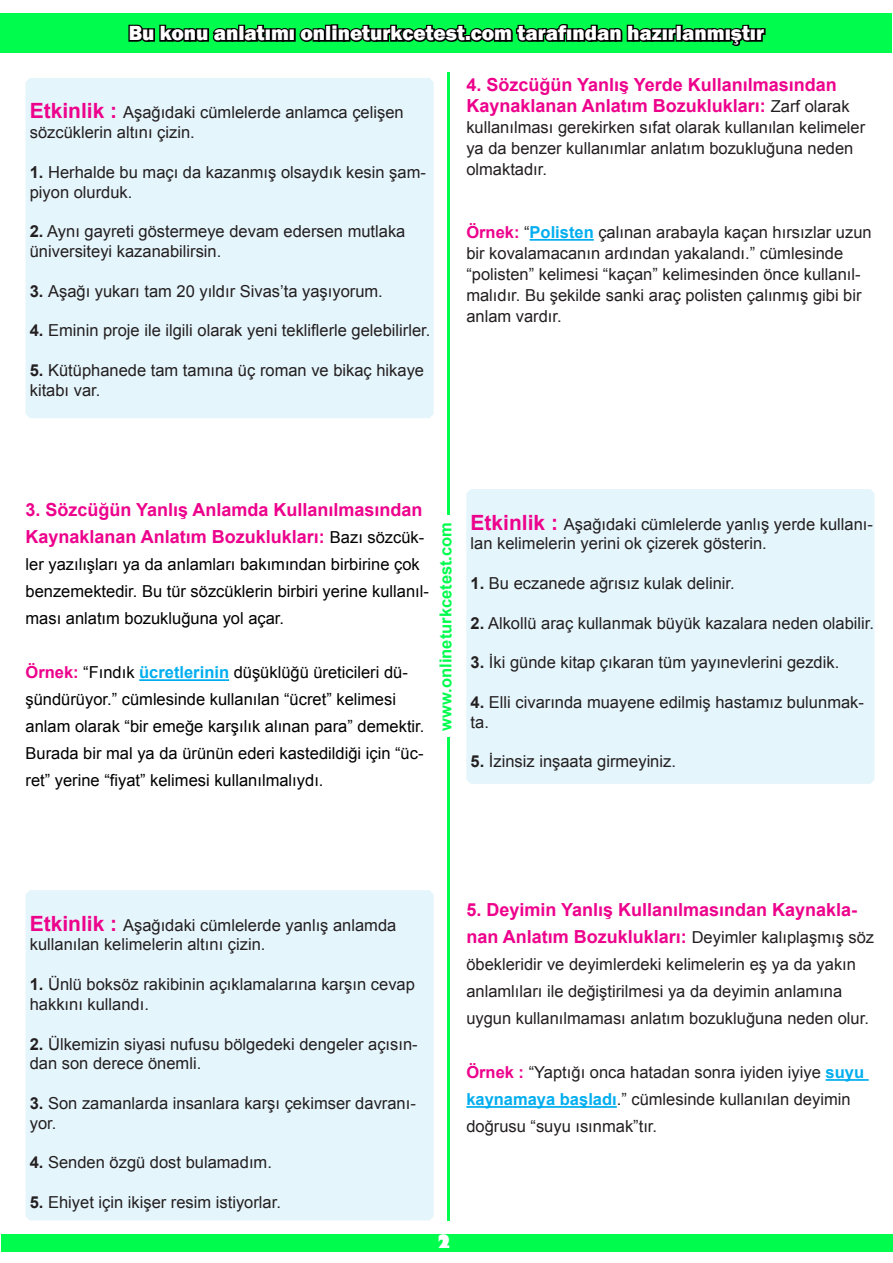
<style>
.page{position:relative;width:893px;height:1263px;background:#fff}
.page>*{position:absolute;margin:0;border:0;box-sizing:border-box;transform-origin:0 0}
.t1{font:800 21px "Franklin Gothic";color:#fff}
.t2{font:700 18px/27px "Arial";color:#ed028c}
.t3{font:800 18px "Gill Sans";color:#fff}
.t4{font:16.5px/19.8px "Arial";color:#231f20}
.t5{font:16.5px/27px "Arial";color:#000}
.t6{font:700 16.5px "Arial";color:#00fc4d}
.s1{font-weight:700;font-size:21px;color:#ed028c}
.s2{font-weight:700}
.s3{font-weight:400;font-size:16.5px;color:#231f20}
.s4{font-weight:700;color:#ed028c}
.s5{font-weight:700;color:#00aeef}
.s6{font-weight:400;font-size:16.5px;color:#000}
</style>
<div class="page">
<div style="left:2px;top:1234px;width:891px;height:18px;background:#00fc4d"></div>
<div style="left:1px;top:14px;width:891px;height:39px;background:#00fc4d"></div>
<svg style="left:128px;top:24px;width:161px;height:18px"></svg>
<div style="left:289px;top:28px;width:7px;height:14px;border:3px solid #000"></div>
<svg style="left:299px;top:26px;width:26px;height:16px"></svg>
<div style="left:325px;top:25px;width:7px;height:17px;border:3px solid #000"></div>
<div style="left:331px;top:24px;width:7px;height:7px;border:3px solid #000"></div>
<div style="left:331px;top:28px;width:7px;height:14px;border:3px solid #000"></div>
<svg style="left:336px;top:24px;width:430px;height:22px"></svg>
<hr style="left:447px;top:72px;width:3px;height:1148px;background:#00fc4d">
<div style="left:434px;top:515px;width:25px;height:221px;background:#fff"></div>
<hr style="left:530px;top:239px;width:64px;height:2px;background:#00aeef">
<hr style="left:826px;top:1079px;width:43px;height:2px;background:#00aeef">
<hr style="left:466px;top:1106px;width:151px;height:2px;background:#00aeef">
<hr style="left:139px;top:679px;width:90px;height:2px;background:#00aeef">
<div style="left:26px;top:78px;width:408px;height:340px;background:#e5f5fc"></div>
<div style="left:466px;top:489px;width:408px;height:295px;background:#e5f5fc"></div>
<div style="left:26px;top:890px;width:408px;height:330px;background:#e5f5fc"></div>
<p class="t1" style="left:129px;top:20px;width:637px">Bu konu anlatımı onlineturkcetest.com tarafından hazırlanmıştır</p>
<p class="t4" style="left:30px;top:103px;width:375px"><span class="s1">Etkinlik :</span> Aşağıdaki cümlelerde anlamca çelişen sözcüklerin altını çizin.</p>
<p class="t4" style="left:30px;top:162px;width:398px"><span class="s2">1.</span> Herhalde bu maçı da kazanmış olsaydık kesin şam&shy;piyon olurduk.</p>
<p class="t4" style="left:30px;top:221px;width:377px"><span class="s2">2.</span> Aynı gayreti göstermeye devam edersen mutlaka üniversiteyi kazanabilirsin.</p>
<p class="t4" style="left:30px;top:281px;width:355px"><span class="s2">3.</span> Aşağı yukarı tam 20 yıldır Sivas’ta yaşıyorum.</p>
<p class="t4" style="left:30px;top:320px;width:402px"><span class="s2">4.</span> Eminin proje ile ilgili olarak yeni tekliflerle gelebilirler.</p>
<p class="t4" style="left:30px;top:360px;width:396px"><span class="s2">5.</span> Kütüphanede tam tamına üç roman ve bikaç hikaye kitabı var.</p>
<p class="t2" style="left:466px;top:74px;width:385px;line-height:21px">4. Sözcüğün Yanlış Yerde Kullanılmasından<br>Kaynaklanan Anlatım Bozuklukları: <span class="s3">Zarf olarak</span></p>
<p class="t4" style="left:466px;top:117px;width:400px;line-height:21px">kullanılması gerekirken sıfat olarak kullanılan kelimeler ya da benzer kullanımlar anlatım bozukluğuna neden olmaktadır.</p>
<p class="t4" style="left:466px;top:222px;width:407px;line-height:21px"><span class="s4">Örnek:</span> “<span class="s5">Polisten</span> çalınan arabayla kaçan hırsızlar uzun bir kovalamacanın ardından yakalandı.” cümlesinde “polisten” kelimesi “kaçan” kelimesinden önce kullanıl&shy;malıdır. Bu şekilde sanki araç polisten çalınmış gibi bir anlam vardır.</p>
<p class="t2" style="left:26px;top:497px;width:400px">3. Sözcüğün Yanlış Anlamda Kullanılmasından<br>Kaynaklanan Anlatım Bozuklukları: <span class="s6">Bazı sözcük-</span></p>
<p class="t5" style="left:26px;top:551px;width:405px">ler yazılışları ya da anlamları bakımından birbirine çok benzemektedir. Bu tür sözcüklerin birbiri yerine kullanıl&shy;ması anlatım bozukluğuna yol açar.</p>
<p class="t5" style="left:26px;top:659px;width:400px"><span class="s4">Örnek:</span> “Fındık <span class="s5">ücretlerinin</span> düşüklüğü üreticileri dü&shy;şündürüyor.” cümlesinde kullanılan “ücret” kelimesi anlam olarak “bir emeğe karşılık alınan para” demektir.<br>Burada bir mal ya da ürünün ederi kastedildiği için “üc&shy;ret” yerine “fiyat” kelimesi kullanılmalıydı.</p>
<p class="t6" style="left:434px;top:730px;width:210px;rotate:-90deg">www.onlineturkcetest.com</p>
<p class="t4" style="left:471px;top:514px;width:404px"><span class="s1">Etkinlik :</span> Aşağıdaki cümlelerde yanlış yerde kullanı&shy;lan kelimelerin yerini ok çizerek gösterin.</p>
<p class="t4" style="left:471px;top:573px;width:266px"><span class="s2">1.</span> Bu eczanede ağrısız kulak delinir.</p>
<p class="t4" style="left:471px;top:613px;width:405px"><span class="s2">2.</span> Alkollü araç kullanmak büyük kazalara neden olabilir.</p>
<p class="t4" style="left:471px;top:652px;width:370px"><span class="s2">3.</span> İki günde kitap çıkaran tüm yayınevlerini gezdik.</p>
<p class="t4" style="left:471px;top:692px;width:395px"><span class="s2">4.</span> Elli civarında muayene edilmiş hastamız bulunmak&shy;ta.</p>
<p class="t4" style="left:471px;top:751px;width:207px"><span class="s2">5.</span> İzinsiz inşaata girmeyiniz.</p>
<p class="t4" style="left:30px;top:915px;width:368px"><span class="s1">Etkinlik :</span> Aşağıdaki cümlelerde yanlış anlamda kullanılan kelimelerin altını çizin.</p>
<p class="t4" style="left:30px;top:974px;width:387px"><span class="s2">1.</span> Ünlü boksöz rakibinin açıklamalarına karşın cevap hakkını kullandı.</p>
<p class="t4" style="left:30px;top:1034px;width:389px"><span class="s2">2.</span> Ülkemizin siyasi nufusu bölgedeki dengeler açısın&shy;dan son derece önemli.</p>
<p class="t4" style="left:30px;top:1093px;width:388px"><span class="s2">3.</span> Son zamanlarda insanlara karşı çekimser davranı&shy;yor.</p>
<p class="t4" style="left:30px;top:1152px;width:244px"><span class="s2">4.</span> Senden özgü dost bulamadım.</p>
<p class="t4" style="left:30px;top:1192px;width:253px"><span class="s2">5.</span> Ehiyet için ikişer resim istiyorlar.</p>
<p class="t2" style="left:466px;top:896px;width:409px">5. Deyimin Yanlış Kullanılmasından Kaynakla&shy;nan Anlatım Bozuklukları: <span class="s3">Deyimler kalıplaşmış söz</span></p>
<p class="t4" style="left:466px;top:951px;width:404px;line-height:27px">öbekleridir ve deyimlerdeki kelimelerin eş ya da yakın anlamlıları ile değiştirilmesi ya da deyimin anlamına uygun kullanılmaması anlatım bozukluğuna neden olur.</p>
<p class="t4" style="left:466px;top:1059px;width:399px;line-height:27px"><span class="s4">Örnek :</span> “Yaptığı onca hatadan sonra iyiden iyiye <span class="s5">suyu kaynamaya başladı</span>.” cümlesinde kullanılan deyimin doğrusu “suyu ısınmak”tır.</p>
<p class="t3" style="left:437px;top:1230px;width:17px">2</p>
</div>
